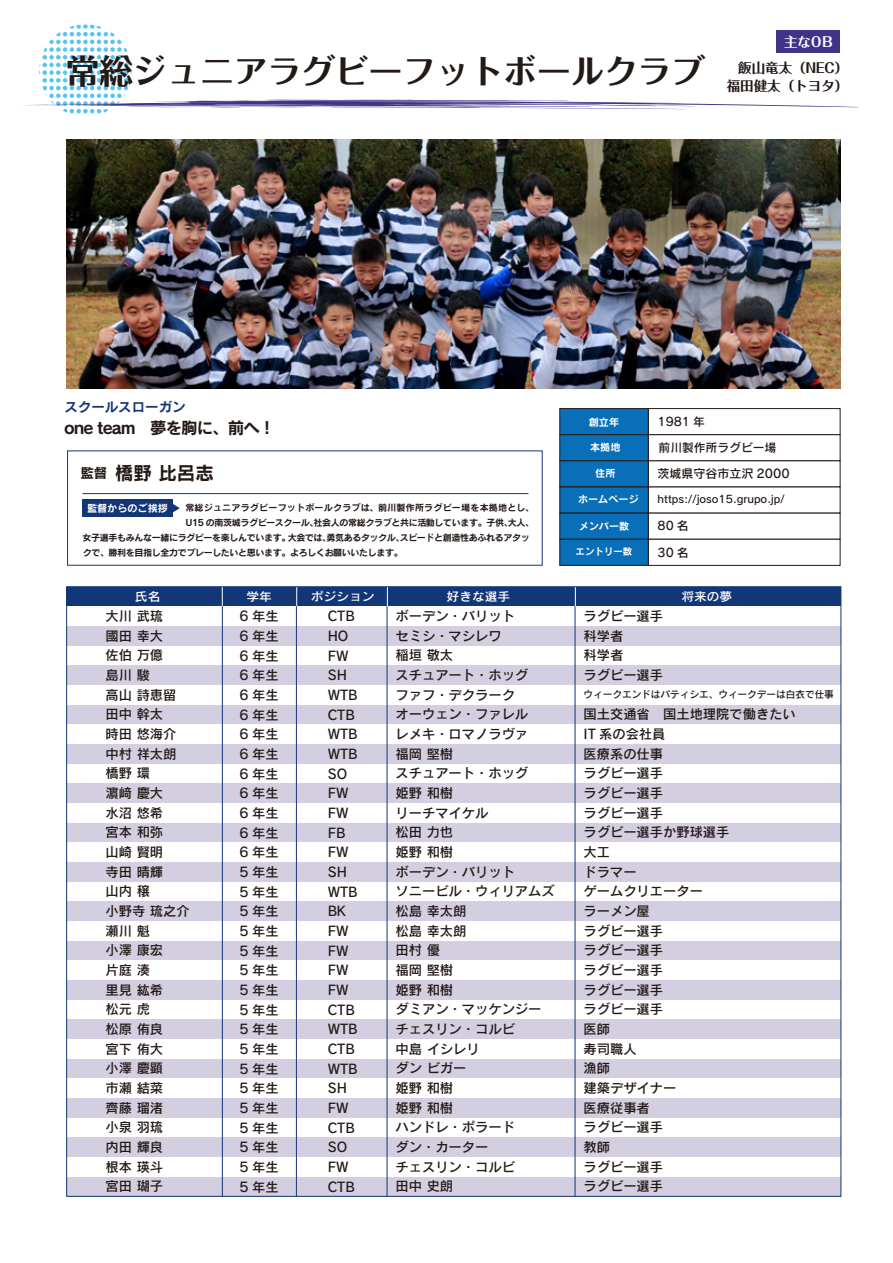
<style>
.page{position:relative;width:893px;height:1263px;background:#fff}
.page>*{position:absolute;margin:0;border:0;box-sizing:border-box;transform-origin:0 0}
.t1{font:700 33.6px "Folk Pro";color:#231916}
.t2{font:18.45px "Rodin Pro B";color:#231916}
.t3{font:16.5px "Rodin Pro B";letter-spacing:-.06em;color:#231916}
.t4{font:700 13.5px/18px "Folk Pro";color:#231916;text-align:right}
.t5{font:13.5px "Rodin Pro B";color:#123676}
.t6{font:700 13.5px "Folk Pro";color:#fff}
.t7{font:13.2px/19.6px "Rodin Pro DB";color:#231916}
.t8{font:12px "Rodin Pro DB";color:#fff;scale:1.06 1}
.t9{font:12px "Rodin Pro DB";color:#231916}
.t10{font:11.85px "Rodin Pro DB";color:#231916}
.t11{font:10.5px "Rodin Pro DB";color:#231916}
.t12{font:10.05px "Rodin Pro B";color:#fff}
.t13{font:9.9px "Rodin Pro DB";color:#231916}
.t14{font:9.45px "Rodin Pro B";color:#fff}
.t15{font:9px "Rodin Pro B";letter-spacing:-.04em;color:#231916}
.t16{font:9px "Rodin Pro B";letter-spacing:.025em;color:#231916}
.s1{font-size:13.5px}
</style>
<div class="page">
<div style="left:648px;top:408px;width:192px;height:27px;background:#fff;border:1px solid #231916"></div>
<div style="left:648px;top:434px;width:192px;height:27px;background:#fff;border:1px solid #231916"></div>
<div style="left:648px;top:460px;width:192px;height:27px;background:#fff;border:1px solid #231916"></div>
<div style="left:648px;top:539px;width:192px;height:27px;background:#fff;border:1px solid #231916"></div>
<svg style="left:67px;top:450px;width:476px;height:116px"></svg>
<hr style="left:82px;top:493px;width:446px;height:1px;background:#123676">
<svg style="left:173px;top:504px;width:7px;height:8px"></svg>
<div style="left:82px;top:499px;width:91px;height:18px;background:#123676"></div>
<div style="left:67px;top:587px;width:774px;height:19px;background:#123676"></div>
<div style="left:67px;top:626px;width:774px;height:20px;background:#d3cfe0"></div>
<div style="left:67px;top:665px;width:774px;height:20px;background:#d3cfe0"></div>
<div style="left:67px;top:705px;width:774px;height:19px;background:#d3cfe0"></div>
<div style="left:67px;top:744px;width:774px;height:20px;background:#d3cfe0"></div>
<div style="left:67px;top:783px;width:774px;height:20px;background:#d3cfe0"></div>
<div style="left:67px;top:823px;width:774px;height:19px;background:#d3cfe0"></div>
<div style="left:67px;top:862px;width:774px;height:20px;background:#d3cfe0"></div>
<div style="left:67px;top:901px;width:774px;height:20px;background:#d3cfe0"></div>
<div style="left:67px;top:941px;width:774px;height:19px;background:#d3cfe0"></div>
<div style="left:67px;top:980px;width:774px;height:20px;background:#d3cfe0"></div>
<div style="left:67px;top:1019px;width:774px;height:20px;background:#d3cfe0"></div>
<div style="left:67px;top:1059px;width:774px;height:19px;background:#d3cfe0"></div>
<div style="left:67px;top:1098px;width:774px;height:20px;background:#d3cfe0"></div>
<div style="left:67px;top:1137px;width:774px;height:20px;background:#d3cfe0"></div>
<div style="left:67px;top:1177px;width:774px;height:19px;background:#d3cfe0"></div>
<hr style="left:222px;top:587px;width:1px;height:609px;background:#123676">
<svg style="left:222px;top:588px;width:1px;height:18px"></svg>
<div style="left:559px;top:408px;width:90px;height:27px;background:#096fb8;border:1px solid #231916"></div>
<div style="left:559px;top:434px;width:90px;height:27px;background:#096fb8;border:1px solid #231916"></div>
<div style="left:559px;top:460px;width:90px;height:27px;background:#096fb8;border:1px solid #231916"></div>
<div style="left:559px;top:487px;width:90px;height:26px;background:#096fb8"></div>
<div style="left:559px;top:513px;width:90px;height:27px;background:#096fb8;border:1px solid #231916"></div>
<div style="left:559px;top:539px;width:90px;height:27px;background:#096fb8;border:1px solid #231916"></div>
<hr style="left:296px;top:587px;width:1px;height:609px;background:#123676">
<svg style="left:296px;top:588px;width:1px;height:18px"></svg>
<hr style="left:387px;top:587px;width:1px;height:609px;background:#123676">
<svg style="left:387px;top:588px;width:1px;height:18px"></svg>
<hr style="left:575px;top:587px;width:1px;height:609px;background:#123676">
<svg style="left:575px;top:588px;width:1px;height:18px"></svg>
<svg style="left:25px;top:24px;width:833px;height:93px"></svg>
<div style="left:777px;top:31px;width:63px;height:22px;background:#3f3489"></div>
<img style="left:67px;top:139px;width:773px;height:249px">
<h1 class="t1" style="left:66px;top:42px;width:641px">常総ジュニアラグビーフットボールクラブ</h1>
<p class="t6" style="left:784px;top:30px;width:50px">主なOB</p>
<p class="t4" style="left:727px;top:57px;width:123px">飯山竜太（NEC）福田健太（トヨタ）</p>
<p class="t5" style="left:64px;top:398px;width:123px">スクールスローガン</p>
<p class="t3" style="left:64px;top:416px;width:213px">one team　夢を胸に、前へ！</p>
<h2 class="t2" style="left:81px;top:461px;width:135px"><span class="s1">監督</span>橋野 比呂志</h2>
<p class="t16" style="left:185px;top:501px;width:350px">常総ジュニアラグビーフットボールクラブは、前川製作所ラグビー場を本拠地とし、</p>
<p class="t15" style="left:185px;top:516px;width:350px">U15 の南茨城ラグビースクール、社会人の常総クラブと共に活動しています。子供、大人、</p>
<p class="t15" style="left:83px;top:531px;width:448px">女子選手もみんな一緒にラグビーを楽しんでいます。大会では、勇気あるタックル、スピードと創造性あふれるアタッ</p>
<p class="t15" style="left:83px;top:546px;width:322px">クで、勝利を目指し全力でプレーしたいと思います。よろしくお願いいたします。</p>
<p class="t12" style="left:87px;top:502px;width:82px">監督からのご挨拶</p>
<p class="t12" style="left:589px;top:415px;width:32px">創立年</p>
<p class="t12" style="left:590px;top:441px;width:32px">本拠地</p>
<p class="t12" style="left:595px;top:466px;width:22px">住所</p>
<p class="t12" style="left:578px;top:492px;width:62px">ホームページ</p>
<p class="t12" style="left:579px;top:520px;width:52px">メンバー数</p>
<p class="t14" style="left:576px;top:545px;width:58px">エントリー数</p>
<p class="t10" style="left:658px;top:413px;width:49px">1981 年</p>
<p class="t10" style="left:659px;top:439px;width:119px">前川製作所ラグビー場</p>
<p class="t9" style="left:658px;top:465px;width:134px">茨城県守谷市立沢 2000</p>
<p class="t11" style="left:658px;top:492px;width:129px">https://joso15.grupo.jp/</p>
<p class="t10" style="left:658px;top:518px;width:32px">80 名</p>
<p class="t10" style="left:658px;top:545px;width:32px">30 名</p>
<p class="t8" style="left:135px;top:588px;width:26px">氏名</p>
<p class="t8" style="left:246px;top:588px;width:26px">学年</p>
<p class="t8" style="left:311px;top:588px;width:62px">ポジション</p>
<p class="t8" style="left:447px;top:588px;width:62px">好きな選手</p>
<p class="t8" style="left:681px;top:588px;width:50px">将来の夢</p>
<p class="t7" style="left:106px;top:606px;width:86px">大川 武琉<br>國田 幸大<br>佐伯 万億<br>島川 駿<br>高山 詩恵留田中 幹太<br>時田 悠海介中村 祥太朗橋野 環<br>濵﨑 慶大<br>水沼 悠希<br>宮本 和弥<br>山崎 賢明<br>寺田 晴輝<br>山内 穣<br>小野寺 琉之介瀬川 魁<br>小澤 康宏<br>片庭 湊<br>里見 紘希<br>松元 虎<br>松原 侑良<br>宮下 侑大<br>小澤 慶顕<br>市瀬 結菜<br>齊藤 瑠渚<br>小泉 羽琉<br>内田 輝良<br>根本 瑛斗<br>宮田 瑚子</p>
<p class="t7" style="left:396px;top:606px;width:161px">ボーデン・バリット<br>セミシ・マシレワ<br>稲垣 敬太<br>スチュアート・ホッグ<br>ファフ・デクラーク<br>オーウェン・ファレル<br>レメキ・ロマノラヴァ<br>福岡 堅樹<br>スチュアート・ホッグ<br>姫野 和樹<br>リーチマイケル<br>松田 力也<br>姫野 和樹<br>ボーデン・バリット<br>ソニービル・ウィリアムズ松島 幸太朗<br>松島 幸太朗<br>田村 優<br>福岡 堅樹<br>姫野 和樹<br>ダミアン・マッケンジーチェスリン・コルビ<br>中島 イシレリ<br>ダン ビガー<br>姫野 和樹<br>姫野 和樹<br>ハンドレ・ポラード<br>ダン・カーター<br>チェスリン・コルビ<br>田中 史朗</p>
<p class="t7" style="left:240px;top:606px;width:41px;text-align:justify">6 年生6 年生6 年生6 年生6 年生6 年生6 年生6 年生6 年生6 年生6 年生6 年生6 年生5 年生5 年生5 年生5 年生5 年生5 年生5 年生5 年生5 年生5 年生5 年生5 年生5 年生5 年生5 年生5 年生5 年生</p>
<p class="t7" style="left:328px;top:606px;width:32px">CTB<br>HO<br>FW<br>SH<br>WTB<br>CTB<br>WTB<br>WTB<br>SO<br>FW<br>FW<br>FB<br>FW<br>SH<br>WTB<br>BK<br>FW<br>FW<br>FW<br>FW<br>CTB<br>WTB<br>CTB<br>WTB<br>SH<br>FW<br>CTB<br>SO<br>FW<br>CTB</p>
<p class="t7" style="left:583px;top:606px;width:81px">ラグビー選手科学者<br>科学者<br>ラグビー選手</p>
<p class="t7" style="left:583px;top:704px;width:214px">国土交通省　国土地理院で働きたい<br>IT 系の会社員<br>医療系の仕事<br>ラグビー選手<br>ラグビー選手<br>ラグビー選手<br>ラグビー選手か野球選手<br>大工<br>ドラマー<br>ゲームクリエーター<br>ラーメン屋<br>ラグビー選手<br>ラグビー選手<br>ラグビー選手<br>ラグビー選手<br>ラグビー選手<br>医師<br>寿司職人<br>漁師<br>建築デザイナー<br>医療従事者<br>ラグビー選手<br>教師<br>ラグビー選手<br>ラグビー選手</p>
<p class="t13" style="left:583px;top:688px;width:252px">ウィークエンドはパティシエ、ウィークデーは白衣で仕事</p>
</div>
